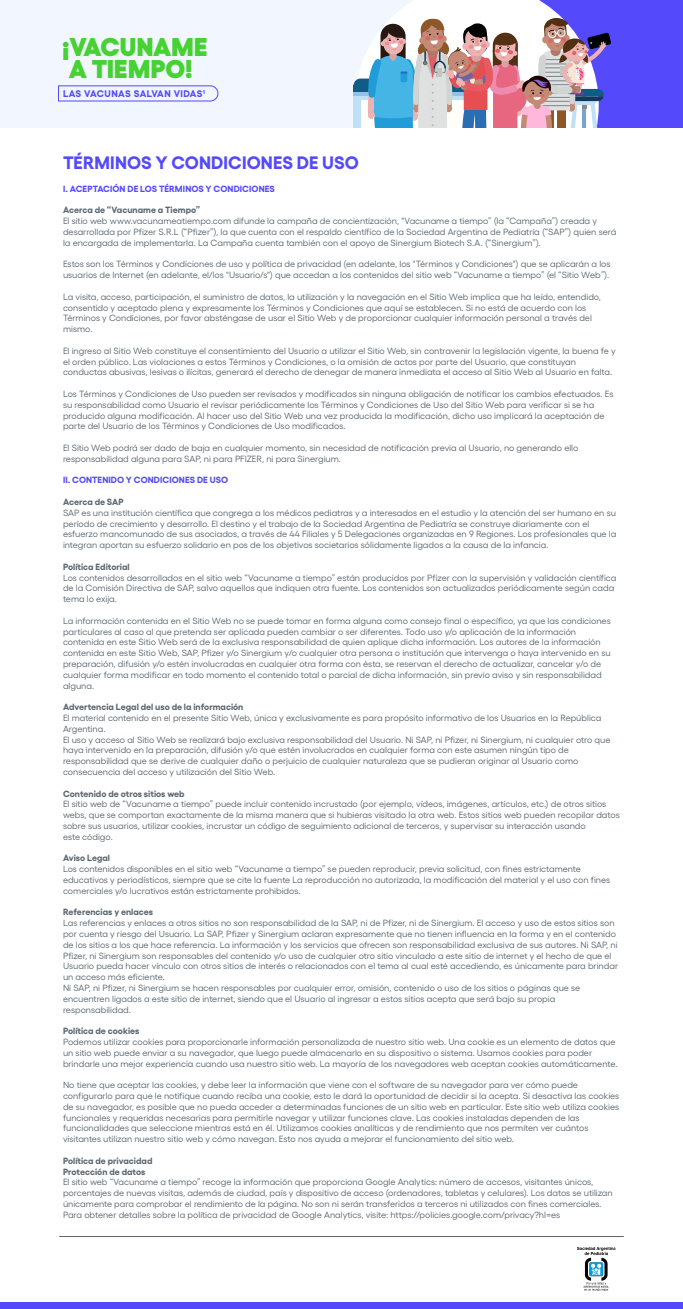
<style>
.page{position:relative;width:683px;height:1309px;background:#fff}
.page>*{position:absolute;margin:0;border:0;box-sizing:border-box;transform-origin:0 0}
.t1{font:900 25.7px/21.5px "Gellix";letter-spacing:-.005em;color:#46d232}
.t2{font:700 18px "Gellix";letter-spacing:.005em;color:#544afb}
.t3{font:700 9.65px "Gellix";letter-spacing:.03em;color:#544afb}
.t4{font:9px/10.8px "Gellix";letter-spacing:-.005em;color:#5a6670}
.t5{font:700 9px/10.8px "Gellix";color:#5a6670}
.t6{font:700 9px "Gellix";letter-spacing:.01em;color:#544afb}
</style>
<div class="page">
<div style="left:0;top:0;width:683px;height:128px;background:#f1f6ff"></div>
<div style="left:477px;top:0;width:206px;height:128px;background:#544afb"></div>
<svg style="left:354px;top:0;width:257px;height:128px"></svg>
<svg style="left:58px;top:85px;width:160px;height:16px"></svg>
<div style="left:0;top:1302px;width:683px;height:7px;background:#544afb"></div>
<img style="left:577px;top:1247px;width:39px;height:45px">
<hr style="left:59px;top:1236px;width:565px;height:1px;background:#5a6670">
<h1 class="t1" style="left:62px;top:33px;width:147px">¡VACUNAME<br>A TIEMPO!</h1>
<p class="t3" style="left:63px;top:86px;width:144px">LAS VACUNAS SALVAN VIDAS<sup>1</sup></p>
<h2 class="t2" style="left:63px;top:148px;width:297px">TÉRMINOS Y CONDICIONES DE USO</h2>
<p class="t6" style="left:63px;top:181px;width:213px">I. ACEPTACIÓN DE LOS TÉRMINOS Y CONDICIONES</p>
<p class="t5" style="left:63px;top:204px;width:139px">Acerca de “Vacuname a Tiempo”</p>
<p class="t4" style="left:63px;top:215px;width:555px">El sitio web www.vacunameatiempo.com difunde la campaña de concientización, "Vacuname a tiempo” (la “Campaña”) creada y desarrollada por Pfizer S.R.L (“Pfizer”), la que cuenta con el respaldo científico de la Sociedad Argentina de Pediatría (“SAP”) quien será la encargada de implementarla. La Campaña cuenta también con el apoyo de Sinergium Biotech S.A. (“Sinergium”).</p>
<p class="t4" style="left:63px;top:258px;width:549px">Estos son los Términos y Condiciones de uso y política de privacidad (en adelante, los "Términos y Condiciones") que se aplicarán a los usuarios de Internet (en adelante, el/los "Usuario/s") que accedan a los contenidos del sitio web “Vacuname a tiempo” (el “Sitio Web”).</p>
<p class="t4" style="left:63px;top:290px;width:540px">La visita, acceso, participación, el suministro de datos, la utilización y la navegación en el Sitio Web implica que ha leído, entendido, consentido y aceptado plena y expresamente los Términos y Condiciones que aquí se establecen. Si no está de acuerdo con los Términos y Condiciones, por favor absténgase de usar el Sitio Web y de proporcionar cualquier información personal a través del mismo.</p>
<p class="t4" style="left:63px;top:344px;width:554px">El ingreso al Sitio Web constituye el consentimiento del Usuario a utilizar el Sitio Web, sin contravenir la legislación vigente, la buena fe y el orden público. Las violaciones a estos Términos y Condiciones, o la omisión de actos por parte del Usuario, que constituyan conductas abusivas, lesivas o ilícitas, generará el derecho de denegar de manera inmediata el acceso al Sitio Web al Usuario en falta.</p>
<p class="t4" style="left:63px;top:388px;width:552px">Los Términos y Condiciones de Uso pueden ser revisados y modificados sin ninguna obligación de notificar los cambios efectuados. Es su responsabilidad como Usuario el revisar periódicamente los Términos y Condiciones de Uso del Sitio Web para verificar si se ha producido alguna modificación. Al hacer uso del Sitio Web una vez producida la modificación, dicho uso implicará la aceptación de parte del Usuario de los Términos y Condiciones de Uso modificados.</p>
<p class="t4" style="left:63px;top:442px;width:517px">El Sitio Web podrá ser dado de baja en cualquier momento, sin necesidad de notificación previa al Usuario, no generando ello responsabilidad alguna para SAP, ni para PFIZER, ni para Sinergium.</p>
<p class="t6" style="left:63px;top:473px;width:167px">II. CONTENIDO Y CONDICIONES DE USO</p>
<p class="t5" style="left:63px;top:495px;width:62px">Acerca de SAP</p>
<p class="t4" style="left:63px;top:506px;width:555px">SAP es una institución científica que congrega a los médicos pediatras y a interesados en el estudio y la atención del ser humano en su período de crecimiento y desarrollo. El destino y el trabajo de la Sociedad Argentina de Pediatría se construye diariamente con el esfuerzo mancomunado de sus asociados, a través de 44 Filiales y 5 Delegaciones organizadas en 9 Regiones. Los profesionales que la integran aportan su esfuerzo solidario en pos de los objetivos societarios sólidamente ligados a la causa de la infancia.</p>
<p class="t5" style="left:63px;top:560px;width:68px">Política Editorial</p>
<p class="t4" style="left:63px;top:571px;width:555px">Los contenidos desarrollados en el sitio web “Vacuname a tiempo” están producidos por Pfizer con la supervisión y validación científica de la Comisión Directiva de SAP, salvo aquellos que indiquen otra fuente. Los contenidos son actualizados periódicamente según cada tema lo exija.</p>
<p class="t4" style="left:63px;top:614px;width:549px">La información contenida en el Sitio Web no se puede tomar en forma alguna como consejo final o específico, ya que las condiciones particulares al caso al que pretenda ser aplicada pueden cambiar o ser diferentes. Todo uso y/o aplicación de la información contenida en este Sitio Web será de la exclusiva responsabilidad de quien aplique dicha información. Los autores de la información contenida en este Sitio Web, SAP, Pfizer y/o Sinergium y/o cualquier otra persona o institución que intervenga o haya intervenido en su preparación, difusión y/o estén involucradas en cualquier otra forma con ésta, se reservan el derecho de actualizar, cancelar y/o de cualquier forma modificar en todo momento el contenido total o parcial de dicha información, sin previo aviso y sin responsabilidad alguna.</p>
<p class="t5" style="left:63px;top:701px;width:182px">Advertencia Legal del uso de la información</p>
<p class="t4" style="left:63px;top:712px;width:549px">El material contenido en el presente Sitio Web, única y exclusivamente es para propósito informativo de los Usuarios en la República Argentina.<br>El uso y acceso al Sitio Web se realizará bajo exclusiva responsabilidad del Usuario. Ni SAP, ni Pfizer, ni Sinergium, ni cualquier otro que haya intervenido en la preparación, difusión y/o que estén involucrados en cualquier forma con este asumen ningún tipo de responsabilidad que se derive de cualquier daño o perjuicio de cualquier naturaleza que se pudieran originar al Usuario como consecuencia del acceso y utilización del Sitio Web.</p>
<p class="t5" style="left:63px;top:787px;width:123px">Contenido de otros sitios web</p>
<p class="t4" style="left:63px;top:798px;width:558px">El sitio web de “Vacuname a tiempo” puede incluir contenido incrustado (por ejemplo, vídeos, imágenes, artículos, etc.) de otros sitios webs, que se comportan exactamente de la misma manera que si hubieras visitado la otra web. Estos sitios web pueden recopilar datos sobre sus usuarios, utilizar cookies, incrustar un código de seguimiento adicional de terceros, y supervisar su interacción usando<br>este código.</p>
<p class="t5" style="left:63px;top:852px;width:49px">Aviso Legal</p>
<p class="t4" style="left:63px;top:863px;width:549px">Los contenidos disponibles en el sitio web “Vacuname a tiempo” se pueden reproducir, previa solicitud, con fines estrictamente educativos y periodísticos, siempre que se cite la fuente La reproducción no autorizada, la modificación del material y el uso con fines comerciales y/o lucrativos están estrictamente prohibidos.</p>
<p class="t5" style="left:63px;top:906px;width:92px">Referencias y enlaces</p>
<p class="t4" style="left:63px;top:917px;width:557px">Las referencias y enlaces a otros sitios no son responsabilidad de la SAP, ni de Pfizer, ni de Sinergium. El acceso y uso de estos sitios son por cuenta y riesgo del Usuario. La SAP, Pfizer y Sinergium aclaran expresamente que no tienen influencia en la forma y en el contenido de los sitios a los que hace referencia. La información y los servicios que ofrecen son responsabilidad exclusiva de sus autores. Ni SAP, ni Pfizer, ni Sinergium son responsables del contenido y/o uso de cualquier otro sitio vinculado a este sitio de internet y el hecho de que el Usuario pueda hacer vínculo con otros sitios de interés o relacionados con el tema al cual esté accediendo, es únicamente para brindar un acceso más eficiente.<br>Ni SAP, ni Pfizer, ni Sinergium se hacen responsables por cualquier error, omisión, contenido o uso de los sitios o páginas que se encuentren ligados a este sitio de internet, siendo que el Usuario al ingresar a estos sitios acepta que será bajo su propia responsabilidad.</p>
<p class="t5" style="left:63px;top:1025px;width:78px">Política de cookies</p>
<p class="t4" style="left:63px;top:1036px;width:556px">Podemos utilizar cookies para proporcionarle información personalizada de nuestro sitio web. Una cookie es un elemento de datos que un sitio web puede enviar a su navegador, que luego puede almacenarlo en su dispositivo o sistema. Usamos cookies para poder brindarle una mejor experiencia cuando usa nuestro sitio web. La mayoría de los navegadores web aceptan cookies automáticamente.</p>
<p class="t4" style="left:63px;top:1079px;width:558px">No tiene que aceptar las cookies, y debe leer la información que viene con el software de su navegador para ver cómo puede configurarlo para que le notifique cuando reciba una cookie, esto le dará la oportunidad de decidir si la acepta. Si desactiva las cookies de su navegador, es posible que no pueda acceder a determinadas funciones de un sitio web en particular. Este sitio web utiliza cookies funcionales y requeridas necesarias para permitirle navegar y utilizar funciones clave. Las cookies instaladas dependen de las funcionalidades que seleccione mientras está en él. Utilizamos cookies analíticas y de rendimiento que nos permiten ver cuántos visitantes utilizan nuestro sitio web y cómo navegan. Esto nos ayuda a mejorar el funcionamiento del sitio web.</p>
<p class="t5" style="left:63px;top:1154px;width:91px">Política de privacidad<br>Protección de datos</p>
<p class="t4" style="left:63px;top:1176px;width:551px">El sitio web “Vacuname a tiempo” recoge la información que proporciona Google Analytics: número de accesos, visitantes únicos, porcentajes de nuevas visitas, además de ciudad, país y dispositivo de acceso (ordenadores, tabletas y celulares). Los datos se utilizan únicamente para comprobar el rendimiento de la página. No son ni serán transferidos a terceros ni utilizados con fines comerciales.<br>Para obtener detalles sobre la política de privacidad de Google Analytics, visite: https://policies.google.com/privacy?hl=es</p>
</div>
